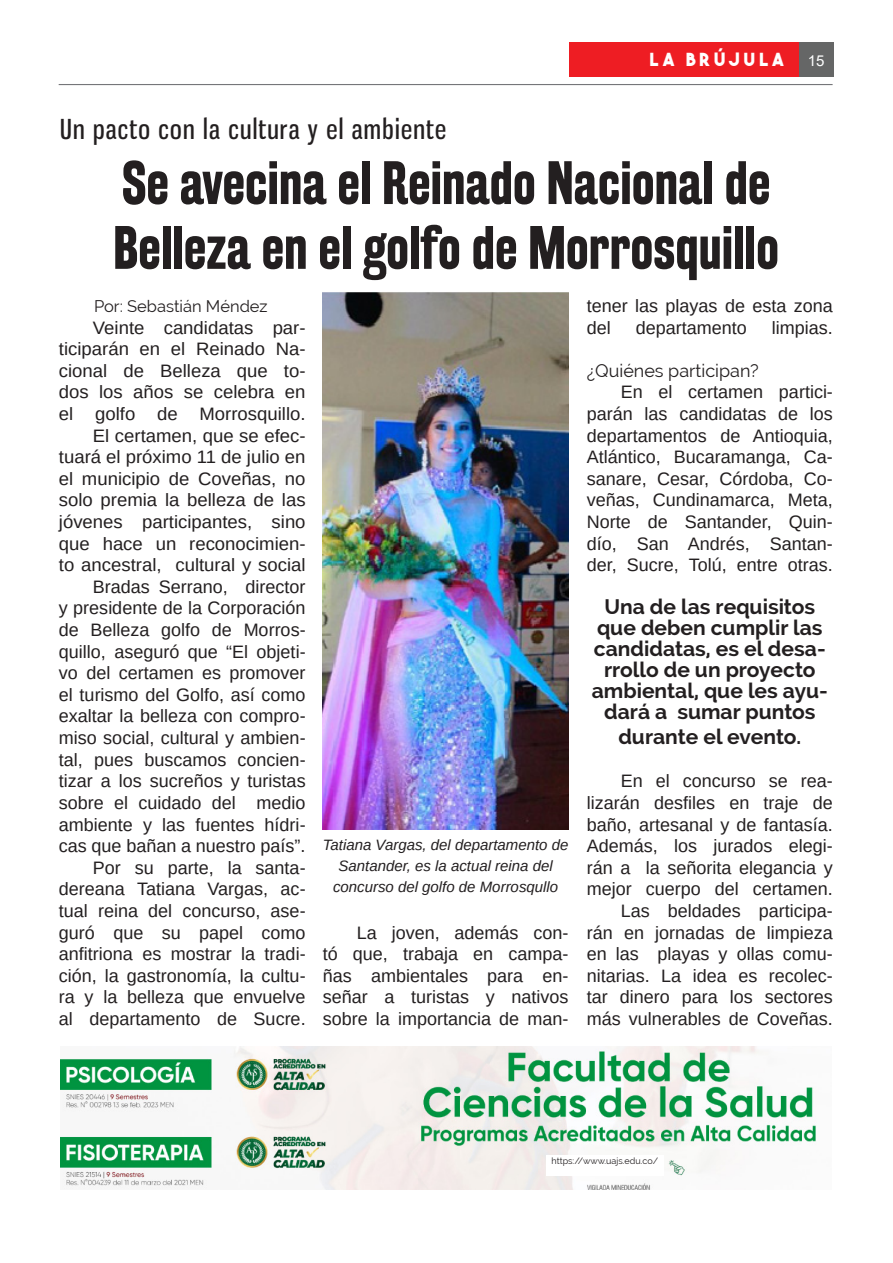
<style>
.page{position:relative;width:893px;height:1263px;background:#fff}
.page>*{position:absolute;margin:0;border:0;box-sizing:border-box;transform-origin:0 0}
.TITULO_PRINCIPAL{font:700 54px "Rakesly Rg";color:#231f20}
.TITULO_DELGADO{font:27px "Gnuolane Rg";letter-spacing:.05em;color:#231f20}
.DESTACA{font:700 21px/21px "Raleway";color:#231f20;text-align:center}
.PÁRRAFO{font:18px/21.6px "Arimo";color:#231f20;text-align:justify}
.SUBTITULO{font:18px "Raleway";color:#231f20}
.t1{font:700 18px "The Bold Font";letter-spacing:.2em;color:#fff}
.AUTOR{font:16.5px "Raleway";color:#231f20}
.Pie_de_foto{font:italic 15px/21px "Arimo";color:#231f20;text-align:center}
.t2{font:15px "Arial";color:#fff}
.SUBTITULO-2{font:9px "Raleway";color:#231f20}
</style>
<div class="page">
<hr style="left:59px;top:84px;width:774px;height:1px;background:#757679">
<div style="left:799px;top:42px;width:34px;height:35px;background:#656666"></div>
<div style="left:569px;top:42px;width:230px;height:35px;background:#ee1d23"></div>
<img style="left:323px;top:292px;width:245px;height:538px">
<img style="left:60px;top:1046px;width:756px;height:143px">
<div style="left:546px;top:1155px;width:118px;height:20px;background:#fff"></div>
<p class="TITULO_DELGADO" style="left:60px;top:113px;width:388px">Un pacto con la cultura y el ambiente</p>
<p class="t1" style="left:650px;top:48px;width:136px">LA BRÚJULA</p>
<p class="t2" style="left:808px;top:50px;width:18px">15</p>
<p class="TITULO_PRINCIPAL" style="left:122px;top:151px;width:650px">Se avecina el Reinado Nacional de</p>
<p class="TITULO_PRINCIPAL" style="left:113px;top:215px;width:667px">Belleza en el golfo de Morrosquillo</p>
<p class="AUTOR" style="left:94px;top:297px;width:175px">Por: Sebastián Méndez</p>
<p class="PÁRRAFO" style="left:59px;top:317px;width:248px;text-indent:34px">Veinte candidatas par&shy;ticiparán en el Reinado Na&shy;cional de Belleza que to&shy;dos los años se celebra en el golfo de Morrosquillo.</p>
<p class="PÁRRAFO" style="left:59px;top:425px;width:248px;text-indent:34px">El certamen, que se efec&shy;tuará el próximo 11 de julio en el municipio de Coveñas, no solo premia la belleza de las jóvenes participantes, sino que hace un reconocimien&shy;to ancestral, cultural y social</p>
<p class="PÁRRAFO" style="left:59px;top:576px;width:248px;text-indent:34px">Bradas Serrano, director y presidente de la Corporación de Belleza golfo de Morros&shy;quillo, aseguró que “El objeti&shy;vo del certamen es promover el turismo del Golfo, así como exaltar la belleza con compro&shy;miso social, cultural y ambien&shy;tal, pues buscamos concien&shy;tizar a los sucreños y turistas sobre el cuidado del medio ambiente y las fuentes hídri&shy;cas que bañan a nuestro país”.</p>
<p class="PÁRRAFO" style="left:59px;top:857px;width:248px;text-indent:34px">Por su parte, la santa&shy;dereana Tatiana Vargas, ac&shy;tual reina del concurso, ase&shy;guró que su papel como anfitriona es mostrar la tradi&shy;ción, la gastronomía, la cultu&shy;ra y la belleza que envuelve al departamento de Sucre.</p>
<p class="Pie_de_foto" style="left:323px;top:834px;width:247px">Tatiana Vargas, del departamento de<br>Santander, es la actual reina del</p>
<p class="Pie_de_foto" style="left:333px;top:876px;width:227px">concurso del golfo de Morrosqullo</p>
<p class="PÁRRAFO" style="left:323px;top:922px;width:247px;text-indent:34px">La joven, además con&shy;tó que, trabaja en campa&shy;ñas ambientales para en&shy;señar a turistas y nativos sobre la importancia de man-</p>
<p class="PÁRRAFO" style="left:587px;top:295px;width:248px">tener las playas de esta zona del</p>
<p class="PÁRRAFO" style="left:636px;top:317px;width:113px">departamento</p>
<p class="PÁRRAFO" style="left:772px;top:317px;width:63px">limpias.</p>
<p class="SUBTITULO" style="left:587px;top:360px;width:174px">¿Quiénes participan?</p>
<p class="PÁRRAFO" style="left:587px;top:382px;width:248px;text-indent:34px">En el certamen partici&shy;parán las candidatas de los departamentos de Antioquia, Atlántico, Bucaramanga, Ca&shy;sanare, Cesar, Córdoba, Co&shy;veñas, Cundinamarca, Meta, Norte de Santander, Quin&shy;dío, San Andrés, Santan&shy;der, Sucre, Tolú, entre otras.</p>
<p class="DESTACA" style="left:592px;top:596px;width:238px">Una de las requisitos que deben cumplir las candidatas, es el desa&shy;rrollo de un proyecto ambiental, que les ayu&shy;dará a sumar puntos</p>
<p class="DESTACA" style="left:618px;top:726px;width:184px">durante el evento.</p>
<p class="PÁRRAFO" style="left:587px;top:770px;width:248px;text-indent:34px">En el concurso se rea&shy;lizarán desfiles en traje de baño, artesanal y de fantasía.<br>Además, los jurados elegi&shy;rán a la señorita elegancia y mejor cuerpo del certamen.</p>
<p class="PÁRRAFO" style="left:587px;top:900px;width:248px;text-indent:34px">Las beldades participa&shy;rán en jornadas de limpieza en las playas y ollas comu&shy;nitarias. La idea es recolec&shy;tar dinero para los sectores más vulnerables de Coveñas.</p>
<p class="SUBTITULO-2" style="left:552px;top:1155px;width:108px">https://www.uajs.edu.co/</p>
</div>
